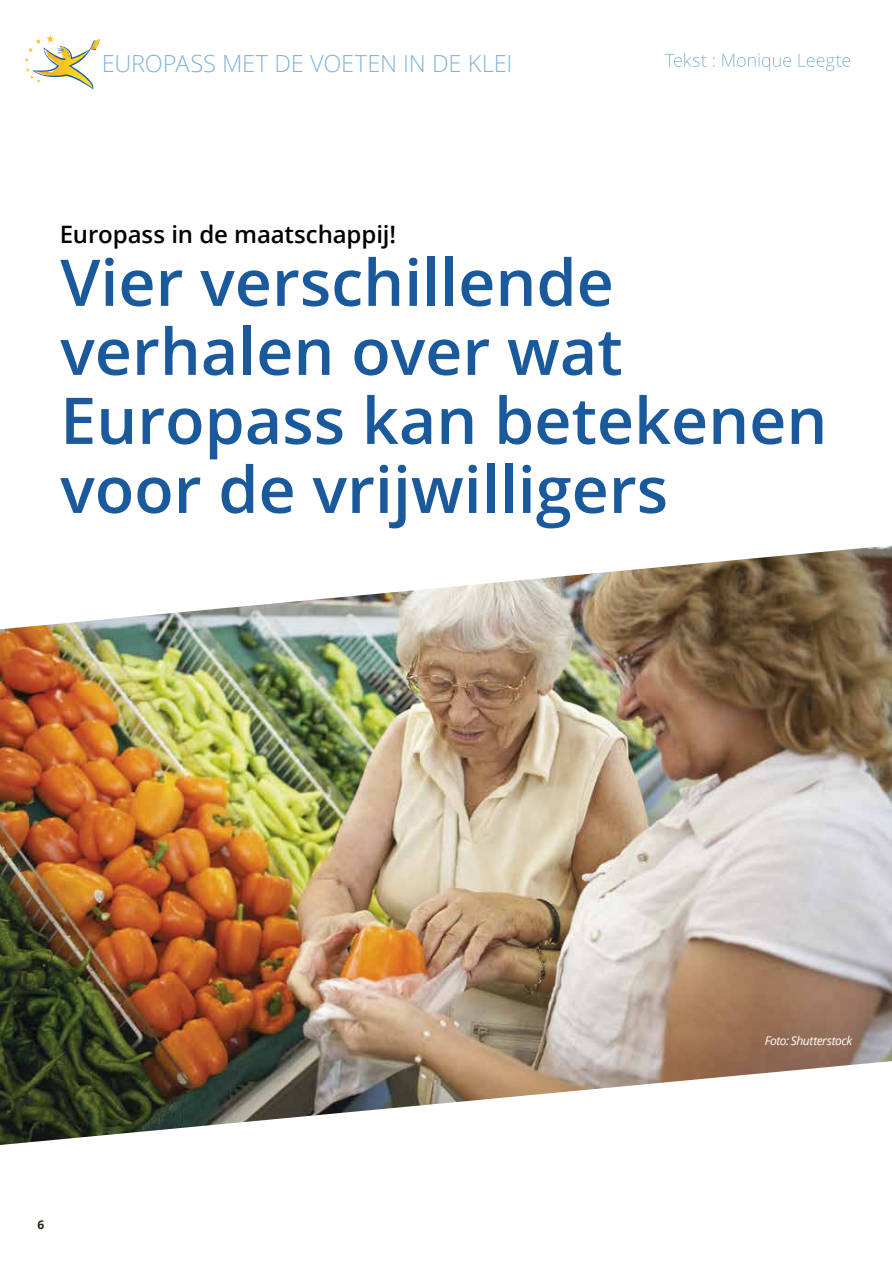
<style>
.page{position:relative;width:892px;height:1263px;background:#fff}
.page>*{position:absolute;margin:0;border:0;box-sizing:border-box;transform-origin:0 0}
.t1{font:600 64.5px/69px "Open Sans";color:#19599c}
.t2{font:600 24px "Open Sans";letter-spacing:-.005em;color:#010202}
.t3{font:300 23.55px "Open Sans";letter-spacing:-.005em;color:#81b4d7}
.t4{font:italic 12px "Open Sans";letter-spacing:-.035em;color:#fff}
.t5{font:700 12px "Open Sans";color:#2e2014}
</style>
<div class="page">
<img style="left:0;top:629px;width:891px;height:432px">
<img style="left:0;top:1061px;width:891px;height:84px">
<svg style="left:4px;top:53px;width:887px;height:576px"></svg>
<svg style="left:25px;top:35px;width:76px;height:54px"></svg>
<svg style="left:664px;top:53px;width:42px;height:14px"></svg>
<svg style="left:712px;top:57px;width:2px;height:10px"></svg>
<svg style="left:722px;top:54px;width:68px;height:17px"></svg>
<svg style="left:798px;top:54px;width:51px;height:17px"></svg>
<p class="t3" style="left:102px;top:47px;width:412px">EUROPASS MET DE VOETEN IN DE KLEI</p>
<p class="t2" style="left:60px;top:218px;width:337px">Europass in de maatschappij!</p>
<p class="t1" style="left:60px;top:247px;width:768px">Vier verschillende verhalen over wat<br>Europass kan betekenen voor de vrijwilligers</p>
<p class="t5" style="left:38px;top:1216px;width:8px">6</p>
<p class="t4" style="left:764px;top:1032px;width:89px">Foto: Shutterstock</p>
</div>
